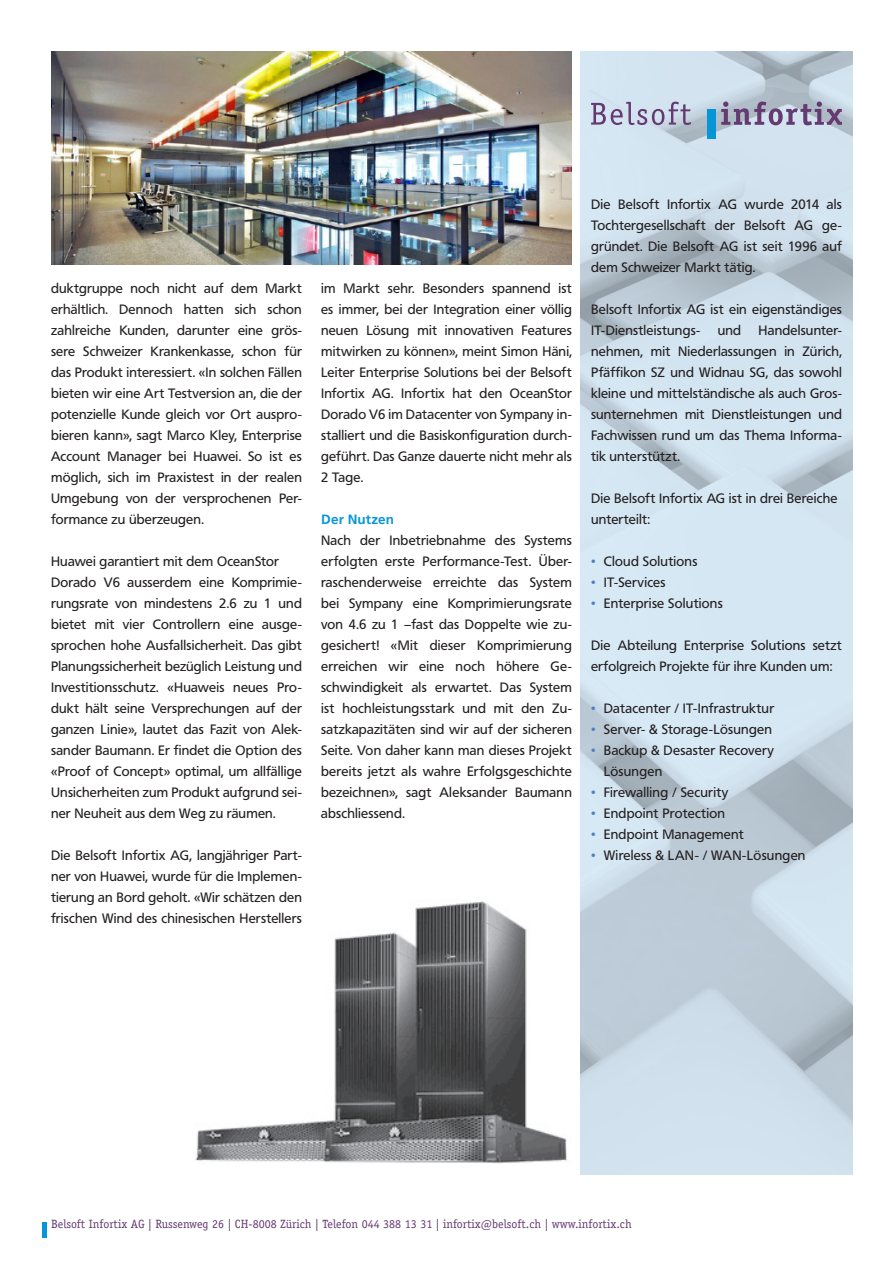
<style>
.page{position:relative;width:893px;height:1263px;background:#fff}
.page>*{position:absolute;margin:0;border:0;box-sizing:border-box;transform-origin:0 0}
.Lauftext{font:13.5px/21px "Frutiger BQ";letter-spacing:.01em;color:#231f20;text-align:justify}
.Aufzählung{font:13.5px/21px "Frutiger BQ";letter-spacing:.015em;color:#231f20}
.Titel_im_Lauftext{font:700 13.5px "Frutiger LT Std";letter-spacing:.01em;color:#0696d7}
.t1{font:12px "Officina Serif Std";color:#643a71}
.s1{color:#4b82c3}
</style>
<div class="page">
<img style="left:51px;top:51px;width:521px;height:213px">
<img style="left:580px;top:51px;width:273px;height:1124px">
<svg style="left:591px;top:102px;width:100px;height:23px;background:#b2b2cb"></svg>
<div style="left:707px;top:109px;width:9px;height:30px;background:#0696d7"></div>
<svg style="left:721px;top:102px;width:121px;height:23px;background:#9b95b0"></svg>
<hr style="left:43px;top:1222px;width:4px;height:16px;background:#0696d7">
<img style="left:195px;top:901px;width:372px;height:263px">
<p class="Lauftext" style="left:51px;top:277px;width:252px">duktgruppe noch nicht auf dem Markt erhältlich. Dennoch hatten sich schon zahlreiche Kunden, darunter eine grös&shy;sere Schweizer Krankenkasse, schon für das Produkt interessiert. «In solchen Fällen bieten wir eine Art Testversion an, die der potenzielle Kunde gleich vor Ort auspro&shy;bieren kann», sagt Marco Kley, Enterprise Account Manager bei Huawei. So ist es möglich, sich im Praxistest in der realen Umgebung von der versprochenen Per&shy;formance zu überzeugen.</p>
<p class="Lauftext" style="left:51px;top:550px;width:229px">Huawei garantiert mit dem OceanStor</p>
<p class="Lauftext" style="left:51px;top:571px;width:252px">Dorado V6 ausserdem eine Komprimie&shy;rungsrate von mindestens 2.6 zu 1 und bietet mit vier Controllern eine ausge&shy;sprochen hohe Ausfallsicherheit. Das gibt Planungssicherheit bezüglich Leistung und Investitionsschutz. «Huaweis neues Pro&shy;dukt hält seine Versprechungen auf der ganzen Linie», lautet das Fazit von Alek&shy;sander Baumann. Er findet die Option des «Proof of Concept» optimal, um allfällige Unsicherheiten zum Produkt aufgrund sei&shy;ner Neuheit aus dem Weg zu räumen.</p>
<p class="Lauftext" style="left:51px;top:844px;width:252px">Die Belsoft Infortix AG, langjähriger Part&shy;ner von Huawei, wurde für die Implemen&shy;tierung an Bord geholt. «Wir schätzen den frischen Wind des chinesischen Herstellers</p>
<p class="Lauftext" style="left:321px;top:277px;width:252px">im Markt sehr. Besonders spannend ist es immer, bei der Integration einer völlig neuen Lösung mit innovativen Features mitwirken zu können», meint Simon Häni, Leiter Enterprise Solutions bei der Belsoft Infortix AG. Infortix hat den OceanStor Dorado V6 im Datacenter von Sympany in&shy;stalliert und die Basiskonfiguration durch&shy;geführt. Das Ganze dauerte nicht mehr als 2 Tage.</p>
<p class="Titel_im_Lauftext" style="left:321px;top:511px;width:75px">Der Nutzen</p>
<p class="Lauftext" style="left:321px;top:529px;width:252px">Nach der Inbetriebnahme des Systems erfolgten erste Performance-Test. Über&shy;raschenderweise erreichte das System bei Sympany eine Komprimierungsrate von 4.6 zu 1 –fast das Doppelte wie zu&shy;gesichert! «Mit dieser Komprimierung erreichen wir eine noch höhere Ge&shy;schwindigkeit als erwartet. Das System ist hochleistungsstark und mit den Zu&shy;satzkapazitäten sind wir auf der sicheren Seite. Von daher kann man dieses Projekt bereits jetzt als wahre Erfolgsgeschichte bezeichnen», sagt Aleksander Baumann abschliessend.</p>
<p class="Lauftext" style="left:591px;top:193px;width:252px">Die Belsoft Infortix AG wurde 2014 als Tochtergesellschaft der Belsoft AG ge&shy;gründet. Die Belsoft AG ist seit 1996 auf dem Schweizer Markt tätig.</p>
<p class="Lauftext" style="left:591px;top:298px;width:252px">Belsoft Infortix AG ist ein eigenständiges<br>IT-Dienstleistungs-</p>
<p class="Lauftext" style="left:591px;top:319px;width:252px;text-indent:167px">Handelsunter&shy;nehmen, mit Niederlassungen in Zürich, Pfäffikon SZ und Widnau SG, das sowohl kleine und mittelständische als auch Gros&shy;sunternehmen mit Dienstleistungen und Fachwissen rund um das Thema Informa&shy;tik unterstützt.</p>
<p class="Lauftext" style="left:591px;top:487px;width:248px">Die Belsoft Infortix AG ist in drei Bereiche unterteilt:</p>
<p class="Aufzählung" style="left:591px;top:550px;width:108px"><span class="s1">•</span> Cloud Solutions</p>
<p class="Aufzählung" style="left:591px;top:571px;width:76px"><span class="s1">•</span> IT-Services</p>
<p class="Aufzählung" style="left:591px;top:592px;width:133px"><span class="s1">•</span> Enterprise Solutions</p>
<p class="Lauftext" style="left:591px;top:634px;width:252px">Die Abteilung Enterprise Solutions setzt erfolgreich Projekte für ihre Kunden um:</p>
<p class="Aufzählung" style="left:591px;top:697px;width:185px"><span class="s1">•</span> Datacenter / IT-Infrastruktur</p>
<p class="Aufzählung" style="left:591px;top:718px;width:182px"><span class="s1">•</span> Server- &amp; Storage-Lösungen</p>
<p class="Aufzählung" style="left:604px;top:739px;width:172px;text-indent:-13px"><span class="s1">•</span> Backup &amp; Desaster Recovery<br>Lösungen</p>
<p class="Aufzählung" style="left:591px;top:781px;width:139px"><span class="s1">•</span> Firewalling / Security</p>
<p class="Aufzählung" style="left:591px;top:802px;width:136px"><span class="s1">•</span> Endpoint Protection</p>
<p class="Aufzählung" style="left:591px;top:823px;width:154px"><span class="s1">•</span> Endpoint Management</p>
<p class="Aufzählung" style="left:591px;top:844px;width:216px"><span class="s1">•</span> Wireless &amp; LAN- / WAN-Lösungen</p>
<p class="Lauftext" style="left:718px;top:319px;width:25px">und</p>
<p class="t1" style="left:51px;top:1217px;width:582px">Belsoft Infortix AG | Russenweg 26 | CH-8008 Zürich | Telefon 044 388 13 31 | infortix@belsoft.ch | www.infortix.ch</p>
</div>
